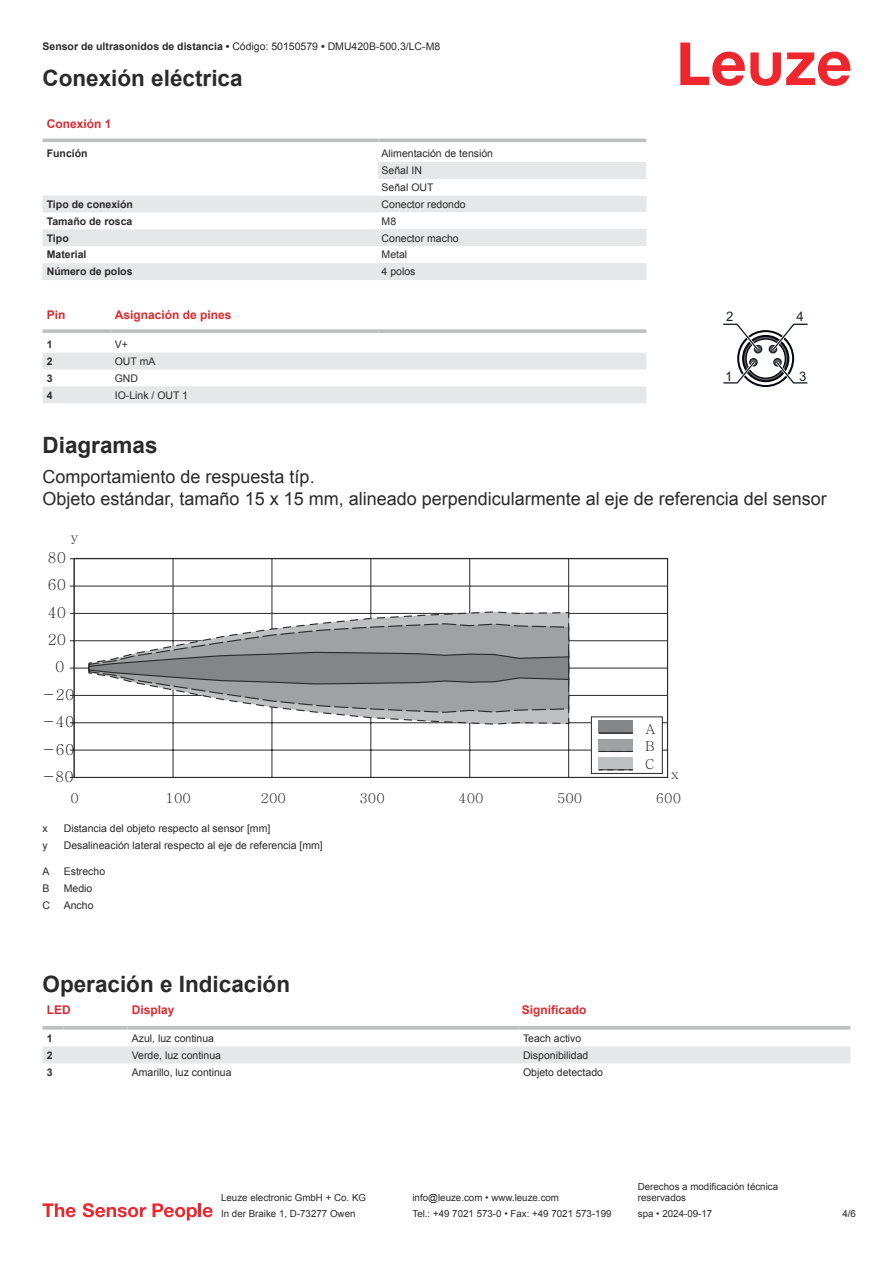
<style>
.page{position:relative;width:893px;height:1263px;background:#fff}
.page>*{position:absolute;margin:0;border:0;box-sizing:border-box;transform-origin:0 0}
.t1{font:700 22.5px "Arial";color:#2b292a}
.t2{font:18px/21.6px "Arial";color:#2b292a}
.t3{font:15px "Arial Unicode MS KS Cms UHC H";color:#2b292a}
.t4{font:13.5px/17.5px "Arial Unicode MS KS Cms UHC H";color:#2b292a;text-align:justify}
.t5{font:13.2px "Arial";color:#1e2328}
.t6{font:700 12px "Arial";color:#db2a30}
.t7{font:10.5px/17px "Arial";color:#2b292a}
.t8{font:700 10.5px "Arial";color:#2b292a}
.t9{font:9.75px/11.7px "Arial";color:#2b292a}
.s1{font-weight:700}
</style>
<div class="page">
<svg style="left:680px;top:43px;width:170px;height:43px"></svg>
<svg style="left:43px;top:138px;width:603px;height:58px"></svg>
<svg style="left:43px;top:196px;width:335px;height:84px;fill:#e6e7e9"></svg>
<hr style="left:43px;top:139px;width:335px;height:3px;background:#bdbfc1">
<hr style="left:378px;top:139px;width:268px;height:3px;background:#bdbfc1">
<svg style="left:378px;top:145px;width:268px;height:51px"></svg>
<div style="left:378px;top:162px;width:268px;height:17px;background:#e6e7e9"></div>
<div style="left:378px;top:196px;width:268px;height:16px;background:#e6e7e9"></div>
<div style="left:378px;top:229px;width:268px;height:17px;background:#e6e7e9"></div>
<div style="left:378px;top:263px;width:268px;height:17px;background:#e6e7e9"></div>
<svg style="left:43px;top:352px;width:603px;height:1px"></svg>
<svg style="left:43px;top:353px;width:603px;height:50px"></svg>
<svg style="left:43px;top:329px;width:68px;height:4px"></svg>
<svg style="left:111px;top:329px;width:267px;height:4px"></svg>
<svg style="left:378px;top:329px;width:268px;height:4px"></svg>
<svg style="left:43px;top:1063px;width:807px;height:1px"></svg>
<div style="left:43px;top:1046px;width:807px;height:17px;background:#e6e7e9"></div>
<svg style="left:43px;top:1026px;width:21px;height:4px"></svg>
<svg style="left:64px;top:1026px;width:64px;height:4px"></svg>
<svg style="left:128px;top:1026px;width:391px;height:4px;background:#c3c5c7"></svg>
<svg style="left:519px;top:1026px;width:331px;height:4px"></svg>
<svg style="left:723px;top:323px;width:85px;height:64px"></svg>
<svg style="left:43px;top:1203px;width:33px;height:14px"></svg>
<svg style="left:83px;top:1203px;width:63px;height:14px"></svg>
<svg style="left:153px;top:1203px;width:44px;height:17px"></svg>
<hr style="left:198px;top:1203px;width:3px;height:14px;background:#ed272d">
<svg style="left:203px;top:1207px;width:10px;height:10px"></svg>
<hr style="left:70px;top:695px;width:597px;height:1px;background:#2b292a">
<hr style="left:70px;top:668px;width:597px;height:1px;background:#2b292a">
<hr style="left:70px;top:586px;width:597px;height:1px;background:#2b292a">
<hr style="left:70px;top:558px;width:598px;height:1px;background:#2b292a">
<hr style="left:74px;top:559px;width:1px;height:218px;background:#2b292a">
<hr style="left:173px;top:559px;width:1px;height:218px;background:#2b292a">
<hr style="left:272px;top:559px;width:1px;height:218px;background:#2b292a">
<hr style="left:370px;top:559px;width:1px;height:218px;background:#2b292a">
<hr style="left:469px;top:559px;width:1px;height:218px;background:#2b292a">
<hr style="left:667px;top:559px;width:1px;height:218px;background:#2b292a">
<hr style="left:70px;top:750px;width:597px;height:1px;background:#2b292a">
<hr style="left:70px;top:640px;width:597px;height:1px;background:#2b292a">
<hr style="left:70px;top:722px;width:597px;height:1px;background:#2b292a">
<hr style="left:70px;top:777px;width:598px;height:1px;background:#2b292a">
<hr style="left:568px;top:559px;width:1px;height:218px;background:#2b292a">
<hr style="left:70px;top:613px;width:597px;height:1px;background:#2b292a">
<svg style="left:88px;top:611px;width:482px;height:114px"></svg>
<div style="left:591px;top:717px;width:71px;height:56px;background:#fff"></div>
<div style="left:591px;top:716px;width:72px;height:58px;border:1px solid #2b292a"></div>
<div style="left:599px;top:720px;width:34px;height:13px;background:#838587"></div>
<hr style="left:599px;top:733px;width:34px;height:1px;background:#2b292a">
<div style="left:599px;top:739px;width:34px;height:12px;background:#9fa1a3"></div>
<svg style="left:599px;top:751px;width:34px;height:1px"></svg>
<div style="left:599px;top:757px;width:34px;height:13px;background:#bdbfc1"></div>
<svg style="left:599px;top:769px;width:34px;height:1px"></svg>
<p class="t7" style="left:43px;top:39px;width:399px"><span class="s1">Sensor de ultrasonidos de distancia •</span> Código: 50150579 <span class="s1">•</span> DMU420B-500.3/LC-M8</p>
<h1 class="t1" style="left:43px;top:70px;width:202px">Conexión eléctrica</h1>
<p class="t6" style="left:47px;top:119px;width:66px">Conexión 1</p>
<p class="t8" style="left:47px;top:149px;width:42px">Función</p>
<p class="t7" style="left:382px;top:146px;width:113px">Alimentación de tensión<br>Señal IN<br>Señal OUT</p>
<p class="t8" style="left:47px;top:200px;width:88px">Tipo de conexión</p>
<p class="t7" style="left:382px;top:197px;width:86px">Conector redondo</p>
<p class="t8" style="left:47px;top:217px;width:87px">Tamaño de rosca</p>
<p class="t7" style="left:382px;top:213px;width:16px">M8</p>
<p class="t8" style="left:47px;top:234px;width:23px">Tipo</p>
<p class="t7" style="left:382px;top:230px;width:79px">Conector macho</p>
<p class="t8" style="left:47px;top:251px;width:41px">Material</p>
<p class="t7" style="left:382px;top:247px;width:27px">Metal</p>
<p class="t8" style="left:47px;top:268px;width:87px">Número de polos</p>
<p class="t7" style="left:382px;top:264px;width:35px">4 polos</p>
<p class="t6" style="left:47px;top:310px;width:20px">Pin</p>
<p class="t6" style="left:115px;top:310px;width:118px">Asignación de pines</p>
<p class="t8" style="left:47px;top:340px;width:7px">1</p>
<p class="t7" style="left:115px;top:337px;width:15px">V+</p>
<p class="t8" style="left:47px;top:357px;width:7px">2</p>
<p class="t7" style="left:115px;top:354px;width:42px">OUT mA</p>
<p class="t8" style="left:47px;top:374px;width:7px">3</p>
<p class="t7" style="left:115px;top:370px;width:25px">GND</p>
<p class="t8" style="left:47px;top:391px;width:7px">4</p>
<p class="t7" style="left:115px;top:387px;width:75px">IO-Link / OUT 1</p>
<h1 class="t1" style="left:43px;top:437px;width:117px">Diagramas</h1>
<p class="t5" style="left:726px;top:309px;width:9px">2</p>
<p class="t5" style="left:796px;top:309px;width:9px">4</p>
<p class="t5" style="left:725px;top:368px;width:9px">1</p>
<p class="t5" style="left:799px;top:368px;width:9px">3</p>
<h2 class="t2" style="left:43px;top:467px;width:786px">Comportamiento de respuesta típ.<br>Objeto estándar, tamaño 15 x 15 mm, alineado perpendicularmente al eje de referencia del sensor</h2>
<p class="t4" style="left:70px;top:528px;width:10px">y</p>
<h3 class="t3" style="left:47px;top:550px;width:20px">80</h3>
<h3 class="t3" style="left:47px;top:577px;width:20px">60</h3>
<h3 class="t3" style="left:47px;top:604px;width:20px">40</h3>
<h3 class="t3" style="left:47px;top:632px;width:20px">20</h3>
<h3 class="t3" style="left:55px;top:659px;width:11px">0</h3>
<h3 class="t3" style="left:43px;top:686px;width:33px">-20</h3>
<h3 class="t3" style="left:43px;top:714px;width:33px">-40</h3>
<h3 class="t3" style="left:43px;top:741px;width:33px">-60</h3>
<h3 class="t3" style="left:43px;top:769px;width:33px">-80</h3>
<p class="t4" style="left:645px;top:720px;width:12px">A B C</p>
<p class="t4" style="left:671px;top:765px;width:10px">x</p>
<p class="t4" style="left:71px;top:789px;width:10px">0</p>
<p class="t4" style="left:261px;top:789px;width:27px">200</p>
<p class="t4" style="left:656px;top:789px;width:27px">600</p>
<p class="t4" style="left:166px;top:789px;width:27px">100</p>
<p class="t4" style="left:557px;top:789px;width:27px">500</p>
<p class="t4" style="left:359px;top:789px;width:27px">300</p>
<p class="t4" style="left:458px;top:789px;width:27px">400</p>
<p class="t7" style="left:43px;top:821px;width:7px">x</p>
<p class="t7" style="left:64px;top:821px;width:208px">Distancia del objeto respecto al sensor [mm]</p>
<p class="t7" style="left:43px;top:838px;width:7px">y</p>
<p class="t7" style="left:64px;top:838px;width:261px">Desalineación lateral respecto al eje de referencia [mm]</p>
<p class="t7" style="left:43px;top:864px;width:9px">A</p>
<p class="t7" style="left:64px;top:864px;width:43px">Estrecho</p>
<p class="t7" style="left:43px;top:881px;width:9px">B</p>
<p class="t7" style="left:64px;top:881px;width:30px">Medio</p>
<p class="t7" style="left:43px;top:898px;width:9px">C</p>
<p class="t7" style="left:64px;top:898px;width:31px">Ancho</p>
<h1 class="t1" style="left:43px;top:975px;width:249px">Operación e Indicación</h1>
<p class="t6" style="left:47px;top:1005px;width:25px">LED</p>
<p class="t6" style="left:132px;top:1005px;width:44px">Display</p>
<p class="t6" style="left:522px;top:1005px;width:66px">Significado</p>
<p class="t8" style="left:47px;top:1034px;width:7px">1</p>
<p class="t7" style="left:132px;top:1030px;width:84px">Azul, luz continua</p>
<p class="t7" style="left:523px;top:1030px;width:60px">Teach activo</p>
<p class="t8" style="left:47px;top:1051px;width:7px">2</p>
<p class="t7" style="left:132px;top:1047px;width:91px">Verde, luz continua</p>
<p class="t7" style="left:523px;top:1047px;width:67px">Disponibilidad</p>
<p class="t8" style="left:47px;top:1068px;width:7px">3</p>
<p class="t7" style="left:132px;top:1064px;width:101px">Amarillo, luz continua</p>
<p class="t7" style="left:523px;top:1064px;width:81px">Objeto detectado</p>
<p class="t9" style="left:221px;top:1193px;width:146px">Leuze electronic GmbH + Co. KG</p>
<p class="t9" style="left:412px;top:1193px;width:148px">info@leuze.com • www.leuze.com</p>
<p class="t9" style="left:638px;top:1181px;width:142px">Derechos a modificación técnica reservados</p>
<p class="t9" style="left:221px;top:1209px;width:136px">In der Braike 1, D-73277 Owen</p>
<p class="t9" style="left:412px;top:1209px;width:201px">Tel.: +49 7021 573-0 • Fax: +49 7021 573-199</p>
<p class="t9" style="left:638px;top:1209px;width:76px">spa • 2024-09-17</p>
<p class="t9" style="left:842px;top:1209px;width:15px">4 /6</p>
</div>
